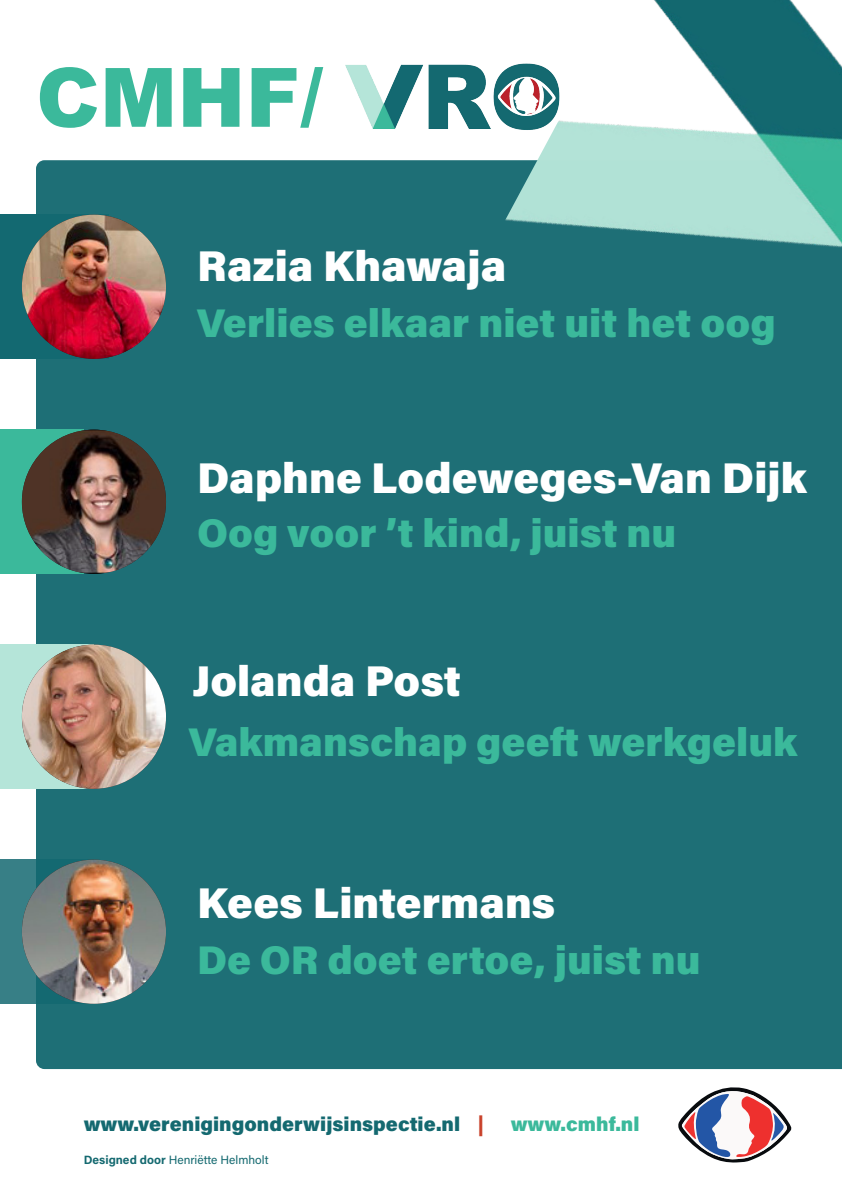
<style>
.page{position:relative;width:842px;height:1191px;background:#fff}
.page>*{position:absolute;margin:0;border:0;box-sizing:border-box;transform-origin:0 0}
.t1{font:900 82px "Arial";color:#3bb99b}
.t2{font:43px "Acumin Variable Concept";letter-spacing:.09em;color:#fff}
.t3{font:40px "Acumin Variable Concept";letter-spacing:.095em;color:#3bb99b}
.t4{font:20px "Acumin Variable Concept";letter-spacing:.095em;color:#146970}
.t5{font:20px "Acumin Variable Concept";letter-spacing:.09em;color:#3bb99b}
.t6{font:12px "Acumin Variable Concept";letter-spacing:.025em;color:#146970}
.s1{color:#c9422b}
</style>
<div class="page">
<div style="left:36px;top:160px;width:806px;height:909px;background:#1e6f76"></div>
<img style="left:473px;top:0;width:369px;height:461px">
<div style="left:0;top:429px;width:84px;height:145px;background:#3bb99b"></div>
<svg style="left:0;top:859px;width:86px;height:144px;background:#317a81"></svg>
<img style="left:22px;top:859px;width:144px;height:144px;border-radius:72px">
<div style="left:0;top:644px;width:94px;height:144px;background:#b5e5d9"></div>
<div style="left:0;top:214px;width:109px;height:144px;background:#136971"></div>
<img style="left:22px;top:429px;width:144px;height:145px;border-radius:72px">
<img style="left:22px;top:644px;width:144px;height:144px;border-radius:72px">
<img style="left:22px;top:215px;width:144px;height:144px;border-radius:72px">
<svg style="left:678px;top:1087px;width:113px;height:75px"></svg>
<img style="left:345px;top:19px;width:233px;height:123px">
<p class="t1" style="left:36px;top:38px;width:289px">CMHF/</p>
<p class="t2" style="left:197px;top:237px;width:307px">Razia Khawaja</p>
<p class="t3" style="left:197px;top:295px;width:577px">Verlies elkaar niet uit het oog</p>
<p class="t2" style="left:197px;top:448px;width:605px">Daphne Lodeweges-Van Dijk</p>
<p class="t3" style="left:197px;top:505px;width:477px">Oog voor ’t kind, juist nu</p>
<p class="t2" style="left:193px;top:651px;width:265px">Jolanda Post</p>
<p class="t3" style="left:189px;top:714px;width:605px">Vakmanschap geeft werkgeluk</p>
<p class="t2" style="left:197px;top:873px;width:355px">Kees Lintermans</p>
<p class="t3" style="left:197px;top:932px;width:502px">De OR doet ertoe, juist nu</p>
<p class="t4" style="left:84px;top:1110px;width:401px">www.verenigingonderwijsinspectie.nl <span class="s1">|</span></p>
<p class="t5" style="left:511px;top:1110px;width:129px">www.cmhf.nl</p>
<p class="t6" style="left:84px;top:1151px;width:186px">Designed door Henriëtte Helmholt</p>
</div>
